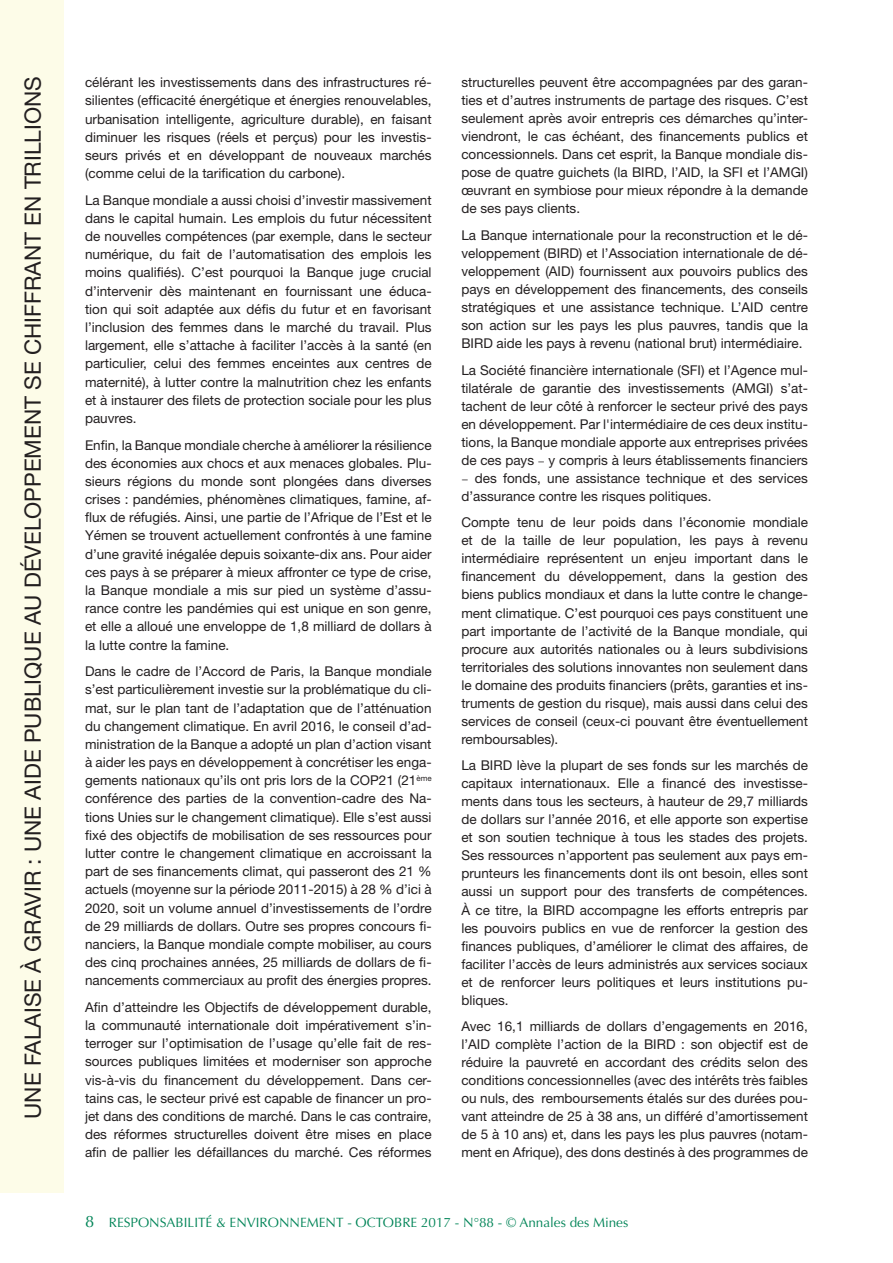
<style>
.page{position:relative;width:893px;height:1263px;background:#fff}
.page>*{position:absolute;margin:0;border:0;box-sizing:border-box;transform-origin:0 0}
.t1{font:22.5px "Helvetica Neue";color:#231f20}
.texte_courant{font:13.5px/18.1px "Helvetica Neue";color:#231f20;text-align:justify}
.t2{font:13.5px "Optima";color:#008457}
.s1{font-family:"Minion Pro"}
.s2{font-size:16.5px}
</style>
<div class="page">
<div style="left:0;top:0;width:64px;height:1192px;background:#fdfce8"></div>
<p class="t1" style="left:19px;top:1119px;width:1044px;rotate:-90deg">UNE FALAISE À GRAVIR : UNE AIDE PUBLIQUE AU DÉVELOPPEMENT SE CHIFFRANT EN TRILLIONS</p>
<p class="texte_courant" style="left:85px;top:73px;width:348px">célérant les investissements dans des infrastructures ré&shy;silientes (efficacité énergétique et énergies renouvelables, urbanisation intelligente, agriculture durable), en faisant diminuer les risques (réels et perçus) pour les investis&shy;seurs privés et en développant de nouveaux marchés (comme celui de la tarification du carbone).</p>
<p class="texte_courant" style="left:85px;top:191px;width:348px">La Banque mondiale a aussi choisi d’investir massivement dans le capital humain. Les emplois du futur nécessitent de nouvelles compétences (par exemple, dans le secteur numérique, du fait de l’automatisation des emplois les moins qualifiés). C’est pourquoi la Banque juge crucial d’intervenir dès maintenant en fournissant une éduca&shy;tion qui soit adaptée aux défis du futur et en favorisant l’inclusion des femmes dans le marché du travail. Plus largement, elle s’attache à faciliter l’accès à la santé (en particulier, celui des femmes enceintes aux centres de maternité), à lutter contre la malnutrition chez les enfants et à instaurer des filets de protection sociale pour les plus pauvres.</p>
<p class="texte_courant" style="left:85px;top:435px;width:348px">Enfin, la Banque mondiale cherche à améliorer la résilience des économies aux chocs et aux menaces globales. Plu&shy;sieurs régions du monde sont plongées dans diverses crises : pandémies, phénomènes climatiques, famine, af&shy;flux de réfugiés. Ainsi, une partie de l’Afrique de l’Est et le Yémen se trouvent actuellement confrontés à une famine d’une gravité inégalée depuis soixante-dix ans. Pour aider ces pays à se préparer à mieux affronter ce type de crise, la Banque mondiale a mis sur pied un système d’assu&shy;rance contre les pandémies qui est unique en son genre, et elle a alloué une enveloppe de 1,8 milliard de dollars à la lutte contre la famine.</p>
<p class="texte_courant" style="left:85px;top:662px;width:348px">Dans le cadre de l’Accord de Paris, la Banque mondiale s’est particulièrement investie sur la problématique du cli&shy;mat, sur le plan tant de l’adaptation que de l’atténuation du changement climatique. En avril 2016, le conseil d’ad&shy;ministration de la Banque a adopté un plan d’action visant à aider les pays en développement à concrétiser les enga&shy;gements nationaux qu’ils ont pris lors de la COP21 (21<sup>ème </sup>conférence des parties de la convention-cadre des Na&shy;tions Unies sur le changement climatique). Elle s’est aussi fixé des objectifs de mobilisation de ses ressources pour lutter contre le changement climatique en accroissant la part de ses financements climat, qui passeront des 21 % actuels (moyenne sur la période 2011-2015) à 28 % d’ici à 2020, soit un volume annuel d’investissements de l’ordre de 29 milliards de dollars. Outre ses propres concours fi&shy;nanciers, la Banque mondiale compte mobiliser, au cours des cinq prochaines années, 25 milliards de dollars de fi&shy;nancements commerciaux au profit des énergies propres.</p>
<p class="texte_courant" style="left:85px;top:998px;width:348px">Afin d’atteindre les Objectifs de développement durable, la communauté internationale doit impérativement s’in&shy;terroger sur l’optimisation de l’usage qu’elle fait de res&shy;sources publiques limitées et moderniser son approche vis-à-vis du financement du développement. Dans cer&shy;tains cas, le secteur privé est capable de financer un pro&shy;jet dans des conditions de marché. Dans le cas contraire, des réformes structurelles doivent être mises en place afin de pallier les défaillances du marché. Ces réformes</p>
<p class="texte_courant" style="left:461px;top:73px;width:348px">structurelles peuvent être accompagnées par des garan&shy;ties et d’autres instruments de partage des risques. C’est seulement après avoir entrepris ces démarches qu’inter&shy;viendront, le cas échéant, des financements publics et concessionnels. Dans cet esprit, la Banque mondiale dis&shy;pose de quatre guichets (la BIRD, l’AID, la SFI et l’AMGI) œuvrant en symbiose pour mieux répondre à la demande de ses pays clients.</p>
<p class="texte_courant" style="left:461px;top:226px;width:348px">La Banque internationale pour la reconstruction et le dé&shy;veloppement (BIRD) et l’Association internationale de dé&shy;veloppement (AID) fournissent aux pouvoirs publics des pays en développement des financements, des conseils stratégiques et une assistance technique. L’AID centre son action sur les pays les plus pauvres, tandis que la BIRD aide les pays à revenu (national brut) intermédiaire.</p>
<p class="texte_courant" style="left:461px;top:361px;width:348px">La Société financière internationale (SFI) et l’Agence mul&shy;tilatérale de garantie des investissements (AMGI) s’at&shy;tachent de leur côté à renforcer le secteur privé des pays en développement. Par l'intermédiaire de ces deux institu&shy;tions, la Banque mondiale apporte aux entreprises privées de ces pays <span class="s1">–</span> y compris à leurs établissements financiers</p>
<p class="texte_courant" style="left:461px;top:469px;width:348px"><span class="s1">–</span> des fonds, une assistance technique et des services d’assurance contre les risques politiques.</p>
<p class="texte_courant" style="left:461px;top:513px;width:348px">Compte tenu de leur poids dans l’économie mondiale et de la taille de leur population, les pays à revenu intermédiaire représentent un enjeu important dans le financement du développement, dans la gestion des biens publics mondiaux et dans la lutte contre le change&shy;ment climatique. C’est pourquoi ces pays constituent une part importante de l’activité de la Banque mondiale, qui procure aux autorités nationales ou à leurs subdivisions territoriales des solutions innovantes non seulement dans le domaine des produits financiers (prêts, garanties et ins&shy;truments de gestion du risque), mais aussi dans celui des services de conseil (ceux-ci pouvant être éventuellement remboursables).</p>
<p class="texte_courant" style="left:461px;top:756px;width:348px">La BIRD lève la plupart de ses fonds sur les marchés de capitaux internationaux. Elle a financé des investisse&shy;ments dans tous les secteurs, à hauteur de 29,7 milliards de dollars sur l’année 2016, et elle apporte son expertise et son soutien technique à tous les stades des projets.<br>Ses ressources n’apportent pas seulement aux pays em&shy;prunteurs les financements dont ils ont besoin, elles sont aussi un support pour des transferts de compétences.<br>À ce titre, la BIRD accompagne les efforts entrepris par les pouvoirs publics en vue de renforcer la gestion des finances publiques, d’améliorer le climat des affaires, de faciliter l’accès de leurs administrés aux services sociaux et de renforcer leurs politiques et leurs institutions pu&shy;bliques.</p>
<p class="texte_courant" style="left:461px;top:1017px;width:348px">Avec 16,1 milliards de dollars d’engagements en 2016, l’AID complète l’action de la BIRD : son objectif est de réduire la pauvreté en accordant des crédits selon des conditions concessionnelles (avec des intérêts très faibles ou nuls, des remboursements étalés sur des durées pou&shy;vant atteindre de 25 à 38 ans, un différé d’amortissement de 5 à 10 ans) et, dans les pays les plus pauvres (notam&shy;ment en Afrique), des dons destinés à des programmes de</p>
<p class="t2" style="left:85px;top:1215px;width:545px"><span class="s2">8</span> RESPONSABILITÉ &amp; ENVIRONNEMENT - OCTOBRE 2017 - N°88 - © Annales des Mines</p>
</div>
